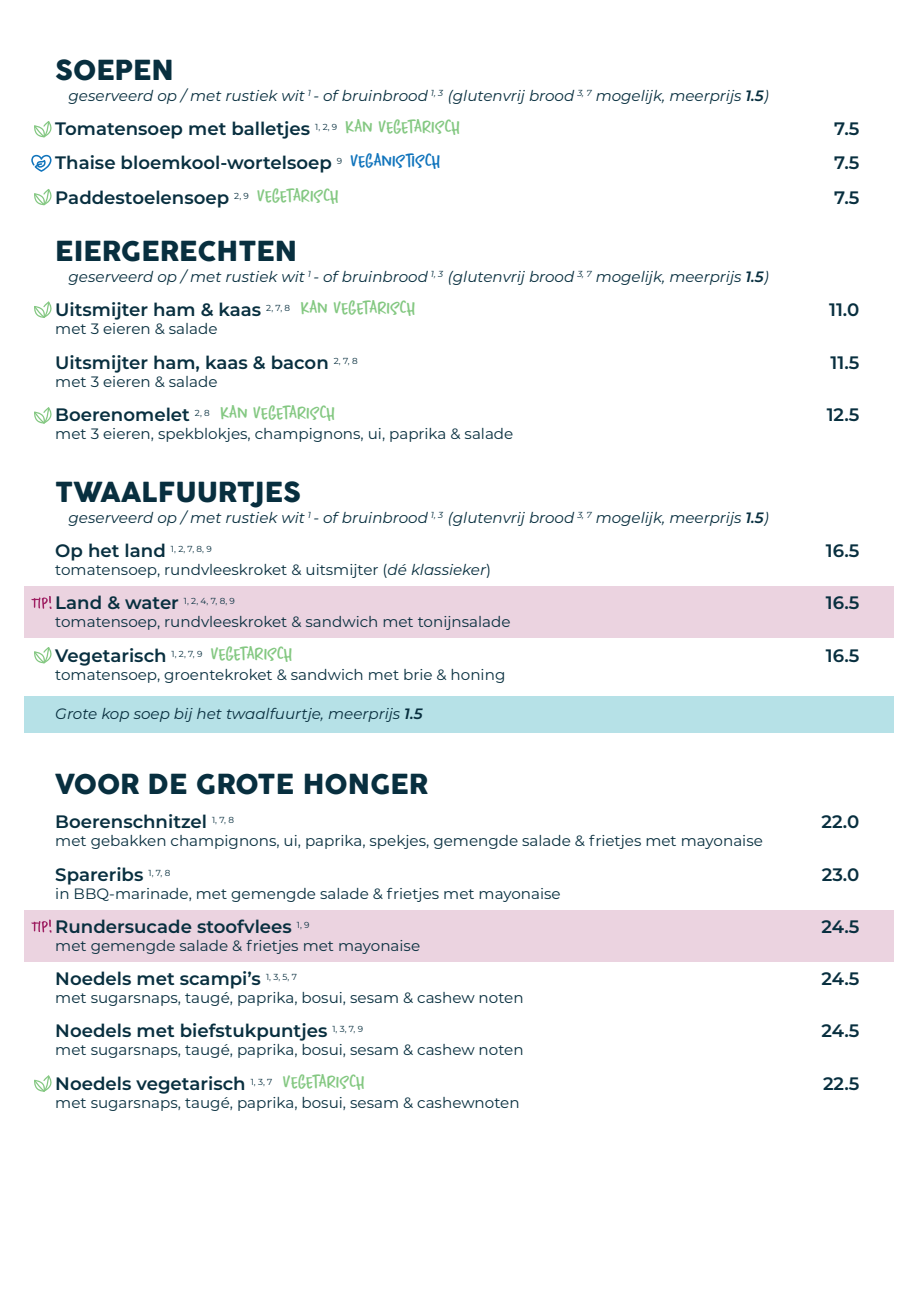
<style>
.page{position:relative;width:919px;height:1289px;background:#fff}
.page>*{position:absolute;margin:0;border:0;box-sizing:border-box;transform-origin:0 0}
.t1{font:27px "Cocogoose";color:#082f3f}
.t2{font:24px "Home Education DEMO";letter-spacing:-.03em;color:#84c882}
.t3{font:600 18px "Montserrat";color:#082f3f}
.t4{font:15px "Montserrat";color:#082f3f}
.t5{font:italic 15px "Montserrat";color:#082f3f}
.t6{font:8.7px "Montserrat";color:#082f3f}
.s1{font-weight:600}
.s2{font-family:"Home Education DEMO";font-weight:400;font-size:24px;color:#84c882}
.s3{font-family:"Home Education DEMO";font-weight:400;font-size:24px;color:#1074bc}
.s4{font-style:italic}
.s5{font-weight:600;font-size:18px}
</style>
<div class="page">
<div style="left:25px;top:586px;width:869px;height:51px;background:#ebd3e0"></div>
<svg style="left:31px;top:596px;width:20px;height:13px"></svg>
<div style="left:25px;top:910px;width:869px;height:51px;background:#ebd3e0"></div>
<svg style="left:31px;top:919px;width:20px;height:13px"></svg>
<div style="left:25px;top:696px;width:869px;height:36px;background:#b6e1e7"></div>
<svg style="left:34px;top:121px;width:18px;height:16px"></svg>
<svg style="left:34px;top:189px;width:18px;height:16px"></svg>
<svg style="left:34px;top:407px;width:18px;height:16px"></svg>
<svg style="left:34px;top:301px;width:18px;height:17px"></svg>
<svg style="left:34px;top:1075px;width:18px;height:16px"></svg>
<svg style="left:34px;top:647px;width:18px;height:16px"></svg>
<svg style="left:31px;top:155px;width:21px;height:17px"></svg>
<h1 class="t1" style="left:55px;top:51px;width:120px">SOEPEN</h1>
<p class="t5" style="left:69px;top:85px;width:701px">geserveerd op / met rustiek wit <sup>1</sup> - of bruinbrood <sup>1,</sup> <sup>3</sup> (glutenvrij brood <sup>3,</sup> <sup>7</sup> mogelijk, meerprijs <span class="s1">1.5</span>)</p>
<p class="t3" style="left:55px;top:116px;width:406px">Tomatensoep met balletjes <sup>1,</sup> <sup>2,</sup> <sup>9</sup> <span class="s2">kan vegetarisch</span></p>
<p class="t3" style="left:834px;top:116px;width:27px">7.5</p>
<p class="t3" style="left:55px;top:150px;width:386px">Thaise bloemkool-wortelsoep <sup>9</sup> <span class="s3">veganistisch</span></p>
<p class="t3" style="left:834px;top:150px;width:27px">7.5</p>
<p class="t3" style="left:55px;top:184px;width:285px">Paddestoelensoep <sup>2,</sup> <sup>9</sup> <span class="s2">vegetarisch</span></p>
<p class="t3" style="left:834px;top:184px;width:27px">7.5</p>
<h1 class="t1" style="left:55px;top:232px;width:243px">EIERGERECHTEN</h1>
<p class="t5" style="left:69px;top:266px;width:701px">geserveerd op / met rustiek wit <sup>1</sup> - of bruinbrood <sup>1,</sup> <sup>3</sup> (glutenvrij brood <sup>3,</sup> <sup>7</sup> mogelijk, meerprijs <span class="s1">1.5</span>)</p>
<p class="t3" style="left:55px;top:297px;width:236px">Uitsmijter ham &amp; kaas <sup>2,</sup> <sup>7,</sup> <sup>8</sup></p>
<h2 class="t2" style="left:300px;top:296px;width:116px">kan vegetarisch</h2>
<p class="t3" style="left:829px;top:297px;width:32px">11.0</p>
<p class="t4" style="left:55px;top:319px;width:164px">met 3 eieren &amp; salade</p>
<p class="t3" style="left:55px;top:349px;width:304px">Uitsmijter ham, kaas &amp; bacon <sup>2,</sup> <sup>7,</sup> <sup>8</sup></p>
<p class="t3" style="left:830px;top:349px;width:30px">11.5</p>
<p class="t4" style="left:55px;top:371px;width:164px">met 3 eieren &amp; salade</p>
<p class="t3" style="left:55px;top:401px;width:156px">Boerenomelet <sup>2,</sup> <sup>8</sup></p>
<h2 class="t2" style="left:220px;top:400px;width:116px">kan vegetarisch</h2>
<p class="t3" style="left:826px;top:401px;width:34px">12.5</p>
<p class="t4" style="left:55px;top:423px;width:459px">met 3 eieren, spekblokjes, champignons, ui, paprika &amp; salade</p>
<h1 class="t1" style="left:55px;top:473px;width:247px">TWAALFUURTJES</h1>
<p class="t5" style="left:69px;top:507px;width:701px">geserveerd op / met rustiek wit <sup>1</sup> - of bruinbrood <sup>1,</sup> <sup>3</sup> (glutenvrij brood <sup>3,</sup> <sup>7</sup> mogelijk, meerprijs <span class="s1">1.5</span>)</p>
<p class="t3" style="left:55px;top:538px;width:158px">Op het land <sup>1,</sup> <sup>2,</sup> <sup>7,</sup> <sup>8,</sup> <sup>9</sup></p>
<p class="t3" style="left:825px;top:538px;width:35px">16.5</p>
<p class="t4" style="left:55px;top:559px;width:437px">tomatensoep, rundvleeskroket &amp; uitsmijter (<span class="s4">dé klassieker</span>)</p>
<p class="t6" style="left:55px;top:595px;width:181px"><span class="s5">Land &amp; water</span> 1, 2, 4, 7, 8, 9</p>
<p class="t3" style="left:825px;top:590px;width:35px">16.5</p>
<p class="t4" style="left:55px;top:611px;width:457px">tomatensoep, rundvleeskroket &amp; sandwich met tonijnsalade</p>
<p class="t3" style="left:55px;top:642px;width:239px">Vegetarisch <sup>1,</sup> <sup>2,</sup> <sup>7,</sup> <sup>9</sup> <span class="s2">vegetarisch</span></p>
<p class="t3" style="left:825px;top:642px;width:35px">16.5</p>
<p class="t4" style="left:55px;top:664px;width:451px">tomatensoep, groentekroket &amp; sandwich met brie &amp; honing</p>
<p class="t5" style="left:55px;top:703px;width:369px">Grote kop soep bij het twaalfuurtje, meerprijs <span class="s1">1.5</span></p>
<h1 class="t1" style="left:55px;top:765px;width:374px">VOOR DE GROTE HONGER</h1>
<p class="t3" style="left:55px;top:809px;width:180px">Boerenschnitzel <sup>1,</sup> <sup>7,</sup> <sup>8</sup></p>
<p class="t3" style="left:821px;top:809px;width:39px">22.0</p>
<p class="t4" style="left:55px;top:830px;width:709px">met gebakken champignons, ui, paprika, spekjes, gemengde salade &amp; frietjes met mayonaise</p>
<p class="t3" style="left:55px;top:861px;width:117px">Spareribs <sup>1,</sup> <sup>7,</sup> <sup>8</sup></p>
<p class="t3" style="left:821px;top:861px;width:39px">23.0</p>
<p class="t4" style="left:55px;top:883px;width:507px">in BBQ-marinade, met gemengde salade &amp; frietjes met mayonaise</p>
<p class="t3" style="left:55px;top:913px;width:256px">Rundersucade stoofvlees <sup>1,</sup> <sup>9</sup></p>
<p class="t3" style="left:821px;top:913px;width:40px">24.5</p>
<p class="t4" style="left:55px;top:935px;width:366px">met gemengde salade &amp; frietjes met mayonaise</p>
<p class="t3" style="left:55px;top:965px;width:243px">Noedels met scampi’s <sup>1,</sup> <sup>3,</sup> <sup>5,</sup> <sup>7</sup></p>
<p class="t3" style="left:821px;top:965px;width:40px">24.5</p>
<p class="t4" style="left:55px;top:987px;width:470px">met sugarsnaps, taugé, paprika, bosui, sesam &amp; cashew noten</p>
<p class="t3" style="left:55px;top:1018px;width:309px">Noedels met biefstukpuntjes <sup>1,</sup> <sup>3,</sup> <sup>7,</sup> <sup>9</sup></p>
<p class="t3" style="left:821px;top:1018px;width:40px">24.5</p>
<p class="t4" style="left:55px;top:1039px;width:470px">met sugarsnaps, taugé, paprika, bosui, sesam &amp; cashew noten</p>
<p class="t3" style="left:55px;top:1070px;width:219px">Noedels vegetarisch <sup>1,</sup> <sup>3,</sup> <sup>7</sup></p>
<h2 class="t2" style="left:282px;top:1069px;width:84px">vegetarisch</h2>
<p class="t3" style="left:823px;top:1070px;width:38px">22.5</p>
<p class="t4" style="left:55px;top:1091px;width:466px">met sugarsnaps, taugé, paprika, bosui, sesam &amp; cashewnoten</p>
</div>
